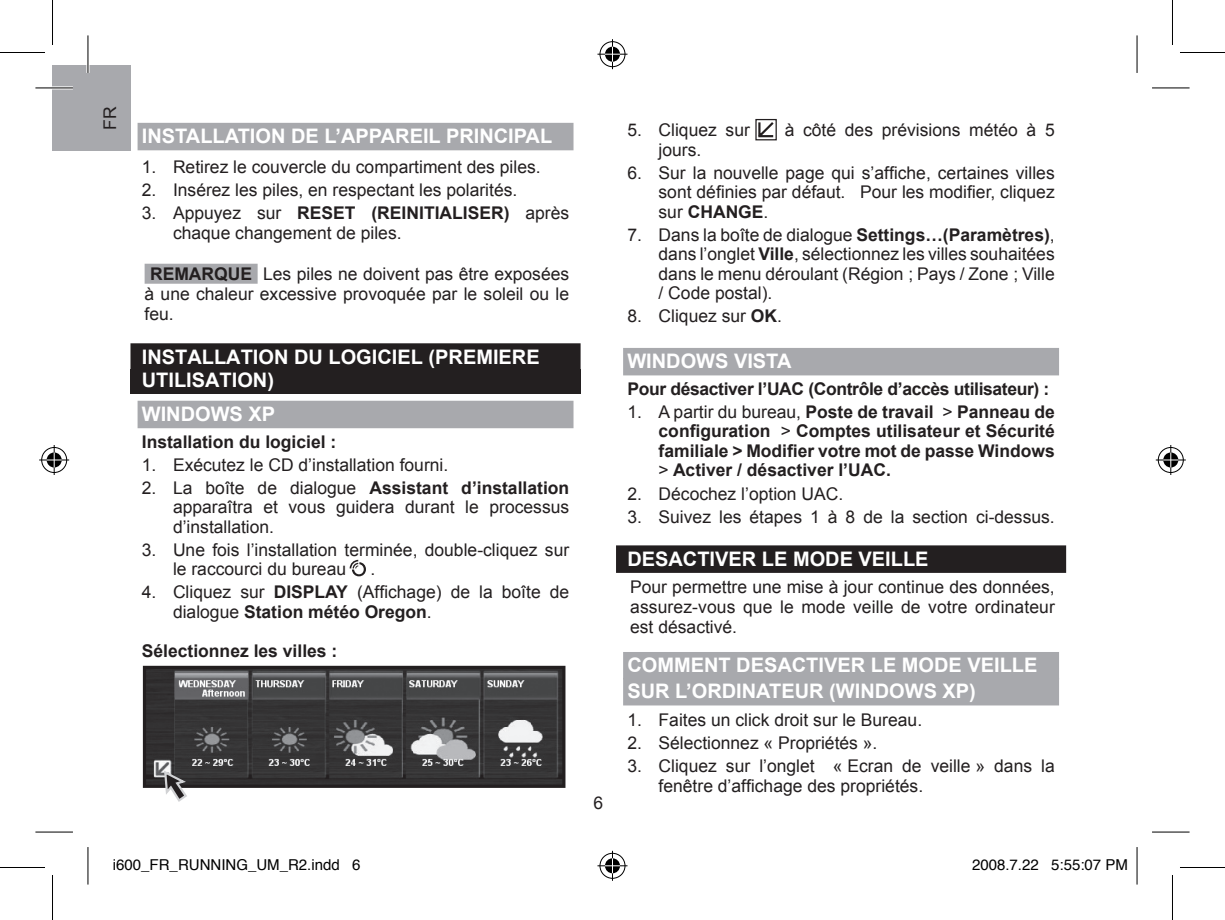
<style>
.page{position:relative;width:1225px;height:920px;background:#fff}
.page>*{position:absolute;margin:0;border:0;box-sizing:border-box;transform-origin:0 0}
.t1{font:700 20px/23.8px "Arial";color:#fff}
.t2{font:17.5px/19.5px "Arial";color:#231f20;text-align:justify}
.t3{font:700 17.5px/19.5px "Arial";color:#231f20;text-align:justify}
.t4{font:700 17.5px "Arial";letter-spacing:-.02em;color:#231f20}
.t5{font:15px "Helvetica";color:#000}
.s1{font-weight:700}
.s2{font-weight:400}
</style>
<div class="page">
<div style="left:52px;top:65px;width:78px;height:85px;background:#a8a9ad"></div>
<div style="left:130px;top:369px;width:450px;height:24px;background:#231f20"></div>
<div style="left:138px;top:123px;width:435px;height:27px;background:#a8a9ad"></div>
<div style="left:145px;top:264px;width:113px;height:20px;background:#a8a9ad"></div>
<div style="left:130px;top:343px;width:450px;height:28px;background:#231f20"></div>
<div style="left:138px;top:401px;width:435px;height:27px;background:#a8a9ad"></div>
<div style="left:623px;top:348px;width:436px;height:27px;background:#a8a9ad"></div>
<div style="left:616px;top:545px;width:450px;height:28px;background:#231f20"></div>
<div style="left:623px;top:652px;width:436px;height:27px;background:#a8a9ad"></div>
<div style="left:623px;top:678px;width:436px;height:27px;background:#a8a9ad"></div>
<svg style="left:350px;top:560px;width:16px;height:16px"></svg>
<svg style="left:758px;top:122px;width:16px;height:16px"></svg>
<div style="left:755px;top:119px;width:22px;height:21px;border:1px solid #231f20"></div>
<img style="left:147px;top:670px;width:414px;height:114px">
<div style="left:143px;top:666px;width:422px;height:122px;border:3px solid #231f20"></div>
<svg style="left:163px;top:769px;width:26px;height:33px"></svg>
<hr style="left:35px;top:86px;width:38px;height:3px;background:#fff">
<svg style="left:35px;top:831px;width:38px;height:1px"></svg>
<svg style="left:1152px;top:831px;width:37px;height:1px"></svg>
<hr style="left:86px;top:35px;width:3px;height:38px;background:#fff">
<hr style="left:35px;top:88px;width:38px;height:1px;background:#000">
<hr style="left:1152px;top:88px;width:37px;height:1px;background:#000">
<hr style="left:35px;top:832px;width:38px;height:1px;background:#000">
<hr style="left:1152px;top:832px;width:37px;height:1px;background:#000">
<hr style="left:88px;top:35px;width:1px;height:38px;background:#000">
<hr style="left:88px;top:847px;width:1px;height:38px;background:#000">
<hr style="left:1136px;top:35px;width:1px;height:38px;background:#000">
<hr style="left:1136px;top:847px;width:1px;height:38px;background:#000">
<hr style="left:0;top:52px;width:45px;height:1px;background:#000">
<hr style="left:1180px;top:52px;width:45px;height:1px;background:#000">
<hr style="left:0;top:867px;width:45px;height:1px;background:#000">
<hr style="left:1180px;top:867px;width:45px;height:1px;background:#000">
<hr style="left:52px;top:0;width:1px;height:45px;background:#000">
<hr style="left:52px;top:875px;width:1px;height:45px;background:#000">
<hr style="left:1172px;top:0;width:1px;height:45px;background:#000">
<hr style="left:1172px;top:875px;width:1px;height:45px;background:#000">
<div style="left:598px;top:40px;width:28px;height:28px;border:3px solid #fff;border-radius:50%"></div>
<hr style="left:597px;top:53px;width:30px;height:3px;background:#fff">
<hr style="left:611px;top:39px;width:3px;height:30px;background:#fff">
<div style="left:603px;top:45px;width:18px;height:18px;border:3px solid #fff;border-radius:50%"></div>
<div style="left:600px;top:41px;width:25px;height:26px;border:1px solid #000;border-radius:50%"></div>
<hr style="left:597px;top:54px;width:30px;height:1px;background:#000">
<hr style="left:612px;top:39px;width:1px;height:30px;background:#000">
<svg style="left:605px;top:47px;width:15px;height:15px"></svg>
<div style="left:598px;top:852px;width:28px;height:28px;border:3px solid #fff;border-radius:50%"></div>
<hr style="left:597px;top:864px;width:30px;height:3px;background:#fff">
<hr style="left:611px;top:851px;width:3px;height:30px;background:#fff">
<div style="left:603px;top:857px;width:18px;height:18px;border:3px solid #fff;border-radius:50%"></div>
<div style="left:600px;top:853px;width:25px;height:26px;border:1px solid #000;border-radius:50%"></div>
<hr style="left:597px;top:865px;width:30px;height:1px;background:#000">
<hr style="left:612px;top:851px;width:1px;height:30px;background:#000">
<svg style="left:605px;top:858px;width:15px;height:15px"></svg>
<div style="left:40px;top:446px;width:28px;height:28px;border:3px solid #fff;border-radius:50%"></div>
<svg style="left:39px;top:458px;width:30px;height:4px"></svg>
<hr style="left:53px;top:445px;width:3px;height:30px;background:#fff">
<div style="left:45px;top:451px;width:18px;height:18px;border:3px solid #fff;border-radius:50%"></div>
<div style="left:41px;top:447px;width:26px;height:26px;border:1px solid #000;border-radius:50%"></div>
<hr style="left:39px;top:460px;width:30px;height:1px;background:#000">
<hr style="left:54px;top:445px;width:1px;height:30px;background:#000">
<svg style="left:47px;top:452px;width:15px;height:15px"></svg>
<div style="left:1156px;top:446px;width:29px;height:28px;border:3px solid #fff;border-radius:50%"></div>
<svg style="left:1156px;top:458px;width:30px;height:4px"></svg>
<hr style="left:1169px;top:445px;width:3px;height:30px;background:#fff">
<div style="left:1161px;top:451px;width:19px;height:18px;border:3px solid #fff;border-radius:50%"></div>
<div style="left:1158px;top:447px;width:25px;height:26px;border:1px solid #000;border-radius:50%"></div>
<hr style="left:1156px;top:460px;width:30px;height:1px;background:#000">
<hr style="left:1170px;top:445px;width:1px;height:30px;background:#000">
<svg style="left:1163px;top:452px;width:15px;height:15px"></svg>
<p class="t2" style="left:100px;top:130px;width:25px;rotate:-90deg">FR</p>
<p class="t1" style="left:142px;top:124px;width:412px">INSTALLATION DE L’APPAREIL PRINCIPAL</p>
<p class="t2" style="left:142px;top:157px;width:400px">1. Retirez le couvercle du compartiment des piles.</p>
<p class="t2" style="left:142px;top:181px;width:377px">2. Insérez les piles, en respectant les polarités.</p>
<p class="t2" style="left:173px;top:204px;width:398px;text-indent:-31px">3. Appuyez sur <span class="s1">RESET (REINITIALISER)</span> après chaque changement de piles.</p>
<p class="t2" style="left:145px;top:264px;width:426px;text-indent:5px"><span class="s1">REMARQUE</span> Les piles ne doivent pas être exposées à une chaleur excessive provoquée par le soleil ou le feu.</p>
<p class="t1" style="left:142px;top:345px;width:399px">INSTALLATION DU LOGICIEL (PREMIERE<br>UTILISATION)</p>
<p class="t1" style="left:142px;top:402px;width:135px">WINDOWS XP</p>
<p class="t3" style="left:142px;top:432px;width:196px">Installation du logiciel :</p>
<p class="t2" style="left:142px;top:455px;width:308px">1. Exécutez le CD d’installation fourni.</p>
<p class="t2" style="left:173px;top:478px;width:398px;text-indent:-31px">2. La boîte de dialogue <span class="s1">Assistant d’installation </span>apparaîtra et vous guidera durant le processus d’installation.</p>
<p class="t2" style="left:173px;top:540px;width:398px;text-indent:-31px">3. Une fois l’installation terminée, double-cliquez sur le raccourci du bureau</p>
<p class="t2" style="left:370px;top:559px;width:6px">.</p>
<p class="t2" style="left:173px;top:582px;width:398px;text-indent:-31px">4. Cliquez sur <span class="s1">DISPLAY</span> (Affichage) de la boîte de dialogue <span class="s1">Station météo Oregon</span>.</p>
<p class="t3" style="left:142px;top:641px;width:197px">Sélectionnez les villes :</p>
<p class="t2" style="left:593px;top:793px;width:11px">6</p>
<p class="t2" style="left:627px;top:120px;width:124px">5. Cliquez sur</p>
<p class="t2" style="left:784px;top:120px;width:272px">à côté des prévisions météo à 5</p>
<p class="t2" style="left:658px;top:140px;width:44px">jours.</p>
<p class="t2" style="left:658px;top:163px;width:398px;text-indent:-31px">6. Sur la nouvelle page qui s’affiche, certaines villes sont définies par défaut. Pour les modifier, cliquez sur <span class="s1">CHANGE</span>.</p>
<p class="t2" style="left:658px;top:225px;width:398px;text-indent:-31px">7. Dans la boîte de dialogue <span class="s1">Settings…(Paramètres)</span>, dans l’onglet <span class="s1">Ville</span>, sélectionnez les villes souhaitées dans le menu déroulant (Région ; Pays / Zone ; Ville / Code postal).</p>
<p class="t2" style="left:627px;top:306px;width:156px">8. Cliquez sur <span class="s1">OK</span>.</p>
<p class="t1" style="left:627px;top:349px;width:166px">WINDOWS VISTA</p>
<p class="t4" style="left:627px;top:379px;width:423px">Pour désactiver l’UAC (Contrôle d’accès utilisateur) :</p>
<p class="t3" style="left:658px;top:402px;width:398px;text-indent:-31px"><span class="s2">1. A partir du bureau,</span> Poste de travail <span class="s2">&gt;</span> Panneau de configuration <span class="s2">&gt;</span> Comptes utilisateur et Sécurité familiale &gt; Modifier votre mot de passe Windows <span class="s2">&gt;</span> Activer / désactiver l’UAC.</p>
<p class="t2" style="left:627px;top:484px;width:217px">2. Décochez l’option UAC.</p>
<p class="t2" style="left:627px;top:507px;width:429px">3. Suivez les étapes 1 à 8 de la section ci-dessus.</p>
<p class="t1" style="left:627px;top:547px;width:303px">DESACTIVER LE MODE VEILLE</p>
<p class="t2" style="left:630px;top:577px;width:426px">Pour permettre une mise à jour continue des données, assurez-vous que le mode veille de votre ordinateur est désactivé.</p>
<p class="t1" style="left:627px;top:652px;width:412px;line-height:26px">COMMENT DESACTIVER LE MODE VEILLE<br>SUR L’ORDINATEUR (WINDOWS XP)</p>
<p class="t2" style="left:627px;top:710px;width:296px">1. Faites un click droit sur le Bureau.</p>
<p class="t2" style="left:627px;top:733px;width:252px">2. Sélectionnez « Propriétés ».</p>
<p class="t2" style="left:658px;top:756px;width:398px;text-indent:-31px">3. Cliquez sur l’onglet « Ecran de veille » dans la fenêtre d’affichage des propriétés.</p>
<p class="t5" style="left:113px;top:854px;width:249px">i600_FR_RUNNING_UM_R2.indd 6</p>
<p class="t5" style="left:972px;top:854px;width:157px">2008.7.22 5:55:07 PM</p>
</div>
